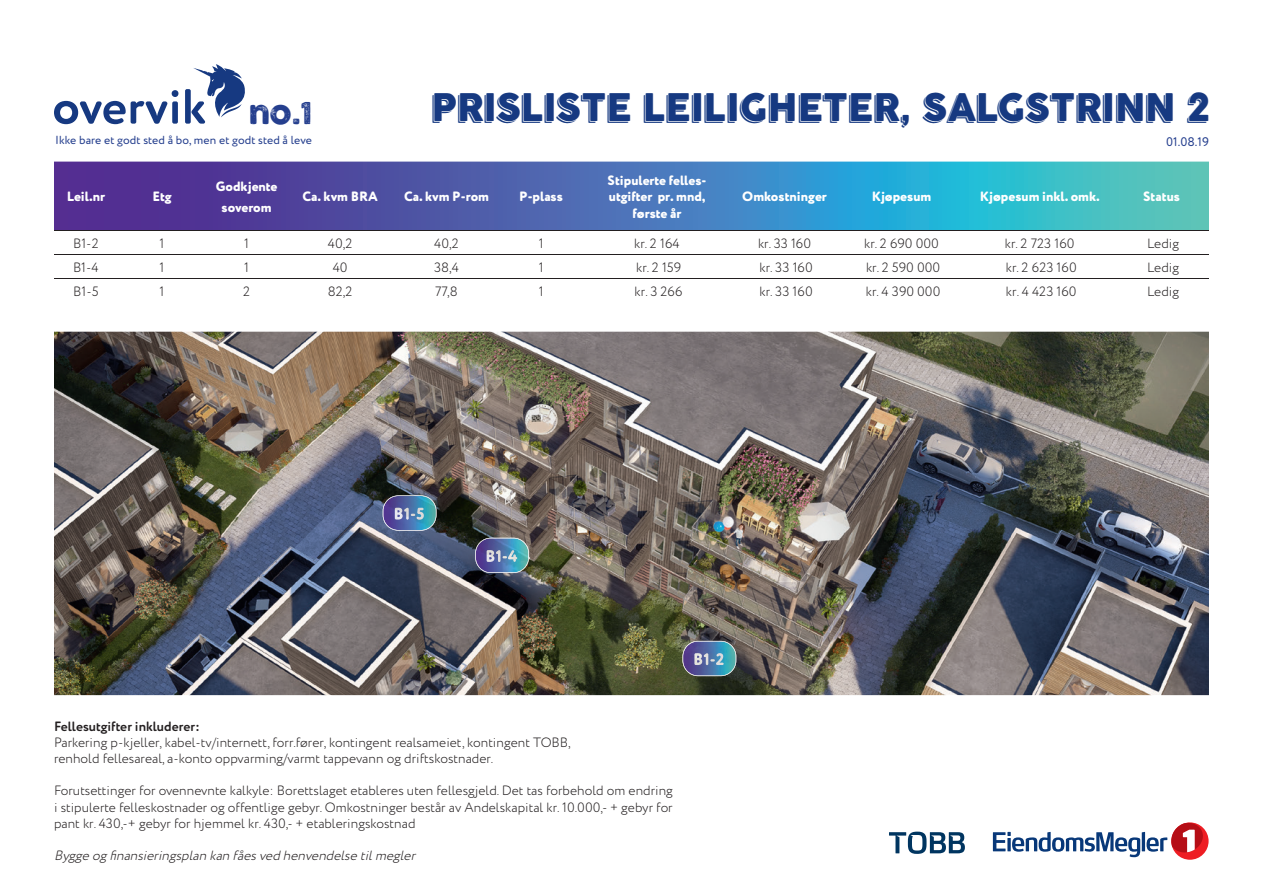
<style>
.page{position:relative;width:1263px;height:893px;background:#fff}
.page>*{position:absolute;margin:0;border:0;box-sizing:border-box;transform-origin:0 0}
.t1{font:37.5px "Cocogoose Pro Outlined";color:#163981}
.t2{font:29.7px "Cocogoose Pro Letterpress";color:#253f8e}
.t3{font:300 13.5px/16.2px "Circe Rounded";color:#231f20}
.t4{font:800 13.5px/16.5px "Circe Rounded";color:#fff;text-align:center}
.t5{font:italic 300 13.5px "Circe Rounded";color:#231f20}
.t6{font:700 13.5px "Circe Rounded";color:#231f20}
.t7{font:12.45px "Circe Rounded";color:#253f8e}
.t8{font:11.85px "Circe Rounded";letter-spacing:.005em;color:#253f8e}
</style>
<div class="page">
<svg style="left:54px;top:162px;width:1155px;height:68px;background:#4579b5"></svg>
<hr style="left:54px;top:278px;width:64px;height:1px;background:#231f20">
<hr style="left:118px;top:278px;width:88px;height:1px;background:#231f20">
<hr style="left:206px;top:278px;width:81px;height:1px;background:#231f20">
<hr style="left:287px;top:278px;width:106px;height:1px;background:#231f20">
<hr style="left:393px;top:278px;width:107px;height:1px;background:#231f20">
<hr style="left:500px;top:278px;width:83px;height:1px;background:#231f20">
<hr style="left:583px;top:278px;width:148px;height:1px;background:#231f20">
<hr style="left:731px;top:278px;width:107px;height:1px;background:#231f20">
<hr style="left:838px;top:278px;width:127px;height:1px;background:#231f20">
<hr style="left:965px;top:278px;width:149px;height:1px;background:#231f20">
<hr style="left:1114px;top:278px;width:95px;height:1px;background:#231f20">
<hr style="left:54px;top:230px;width:64px;height:1px;background:#231f20">
<hr style="left:118px;top:230px;width:88px;height:1px;background:#231f20">
<hr style="left:206px;top:230px;width:81px;height:1px;background:#231f20">
<hr style="left:287px;top:230px;width:106px;height:1px;background:#231f20">
<hr style="left:393px;top:230px;width:107px;height:1px;background:#231f20">
<hr style="left:500px;top:230px;width:83px;height:1px;background:#231f20">
<hr style="left:583px;top:230px;width:148px;height:1px;background:#231f20">
<hr style="left:731px;top:230px;width:107px;height:1px;background:#231f20">
<hr style="left:838px;top:230px;width:127px;height:1px;background:#231f20">
<hr style="left:965px;top:230px;width:149px;height:1px;background:#231f20">
<hr style="left:1114px;top:230px;width:95px;height:1px;background:#231f20">
<hr style="left:54px;top:254px;width:64px;height:1px;background:#231f20">
<hr style="left:118px;top:254px;width:88px;height:1px;background:#231f20">
<hr style="left:206px;top:254px;width:81px;height:1px;background:#231f20">
<hr style="left:287px;top:254px;width:106px;height:1px;background:#231f20">
<hr style="left:393px;top:254px;width:107px;height:1px;background:#231f20">
<hr style="left:500px;top:254px;width:83px;height:1px;background:#231f20">
<hr style="left:583px;top:254px;width:148px;height:1px;background:#231f20">
<hr style="left:731px;top:254px;width:107px;height:1px;background:#231f20">
<hr style="left:838px;top:254px;width:127px;height:1px;background:#231f20">
<hr style="left:965px;top:254px;width:149px;height:1px;background:#231f20">
<hr style="left:1114px;top:254px;width:95px;height:1px;background:#231f20">
<svg style="left:54px;top:90px;width:124px;height:34px"></svg>
<svg style="left:185px;top:64px;width:60px;height:60px"></svg>
<img style="left:54px;top:332px;width:1155px;height:363px">
<img style="left:383px;top:495px;width:53px;height:36px">
<img style="left:475px;top:538px;width:54px;height:35px">
<img style="left:682px;top:641px;width:54px;height:35px">
<div style="left:1171px;top:822px;width:37px;height:38px;background:#ee1d23;border-radius:50%"></div>
<svg style="left:993px;top:822px;width:212px;height:35px"></svg>
<svg style="left:889px;top:832px;width:76px;height:22px"></svg>
<h2 class="t2" style="left:249px;top:92px;width:64px">no.1</h2>
<p class="t8" style="left:55px;top:133px;width:258px">Ikke bare et godt sted å bo, men et godt sted å leve</p>
<h1 class="t1" style="left:432px;top:82px;width:780px">PRISLISTE LEILIGHETER, SALGSTRINN 2</h1>
<p class="t7" style="left:1166px;top:134px;width:44px">01.08.19</p>
<p class="t4" style="left:67px;top:189px;width:40px">Leil.nr</p>
<p class="t4" style="left:152px;top:189px;width:21px">Etg</p>
<p class="t4" style="left:216px;top:176px;width:63px;line-height:21px">Godkjente soverom</p>
<p class="t4" style="left:302px;top:189px;width:77px">Ca. kvm BRA</p>
<p class="t4" style="left:404px;top:189px;width:86px">Ca. kvm P-rom</p>
<p class="t4" style="left:519px;top:189px;width:45px">P-plass</p>
<p class="t4" style="left:607px;top:172px;width:100px">Stipulerte felles&shy;utgifter pr. mnd, første år</p>
<p class="t4" style="left:742px;top:189px;width:86px">Omkostninger</p>
<p class="t4" style="left:872px;top:189px;width:61px">Kjøpesum</p>
<p class="t4" style="left:980px;top:189px;width:122px">Kjøpesum inkl. omk.</p>
<p class="t4" style="left:1143px;top:189px;width:38px">Status</p>
<p class="t3" style="left:73px;top:236px;width:27px">B1-2</p>
<p class="t3" style="left:160px;top:236px;width:6px">1</p>
<p class="t3" style="left:244px;top:236px;width:6px">1</p>
<p class="t3" style="left:328px;top:236px;width:26px">40,2</p>
<p class="t3" style="left:434px;top:236px;width:26px">40,2</p>
<p class="t3" style="left:539px;top:236px;width:6px">1</p>
<p class="t3" style="left:634px;top:236px;width:47px">kr. 2 164</p>
<p class="t3" style="left:758px;top:236px;width:55px">kr. 33 160</p>
<p class="t3" style="left:864px;top:236px;width:76px">kr. 2 690 000</p>
<p class="t3" style="left:1005px;top:236px;width:71px">kr. 2 723 160</p>
<p class="t3" style="left:1147px;top:236px;width:33px">Ledig</p>
<p class="t3" style="left:73px;top:260px;width:27px">B1-4</p>
<p class="t3" style="left:160px;top:260px;width:6px">1</p>
<p class="t3" style="left:244px;top:260px;width:6px">1</p>
<p class="t3" style="left:333px;top:260px;width:16px">40</p>
<p class="t3" style="left:434px;top:260px;width:26px">38,4</p>
<p class="t3" style="left:539px;top:260px;width:6px">1</p>
<p class="t3" style="left:636px;top:260px;width:47px">kr. 2 159</p>
<p class="t3" style="left:760px;top:260px;width:55px">kr. 33 160</p>
<p class="t3" style="left:866px;top:260px;width:76px">kr. 2 590 000</p>
<p class="t3" style="left:1006px;top:260px;width:72px">kr. 2 623 160</p>
<p class="t3" style="left:1147px;top:260px;width:33px">Ledig</p>
<p class="t3" style="left:73px;top:284px;width:27px">B1-5</p>
<p class="t3" style="left:160px;top:284px;width:6px">1</p>
<p class="t3" style="left:243px;top:284px;width:9px">2</p>
<p class="t3" style="left:328px;top:284px;width:26px">82,2</p>
<p class="t3" style="left:435px;top:284px;width:24px">77,8</p>
<p class="t3" style="left:539px;top:284px;width:6px">1</p>
<p class="t3" style="left:635px;top:284px;width:49px">kr. 3 266</p>
<p class="t3" style="left:760px;top:284px;width:55px">kr. 33 160</p>
<p class="t3" style="left:866px;top:284px;width:76px">kr. 4 390 000</p>
<p class="t3" style="left:1006px;top:284px;width:72px">kr. 4 423 160</p>
<p class="t3" style="left:1147px;top:284px;width:33px">Ledig</p>
<p class="t6" style="left:54px;top:718px;width:147px">Fellesutgifter inkluderer:</p>
<p class="t3" style="left:54px;top:735px;width:518px">Parkering p-kjeller, kabel-tv/internett, forr.fører, kontingent realsameiet, kontingent TOBB, renhold fellesareal, a-konto oppvarming/varmt tappevann og driftskostnader.</p>
<p class="t3" style="left:54px;top:783px;width:620px;text-align:justify">Forutsettinger for ovennevnte kalkyle: Borettslaget etableres uten fellesgjeld. Det tas forbehold om endring i stipulerte felleskostnader og offentlige gebyr. Omkostninger består av Andelskapital kr. 10.000,- + gebyr for pant kr. 430,-+ gebyr for hjemmel kr. 430,- + etableringskostnad</p>
<p class="t5" style="left:54px;top:848px;width:366px">Bygge og finansieringsplan kan fåesved henvendelse tilmegler</p>
</div>
